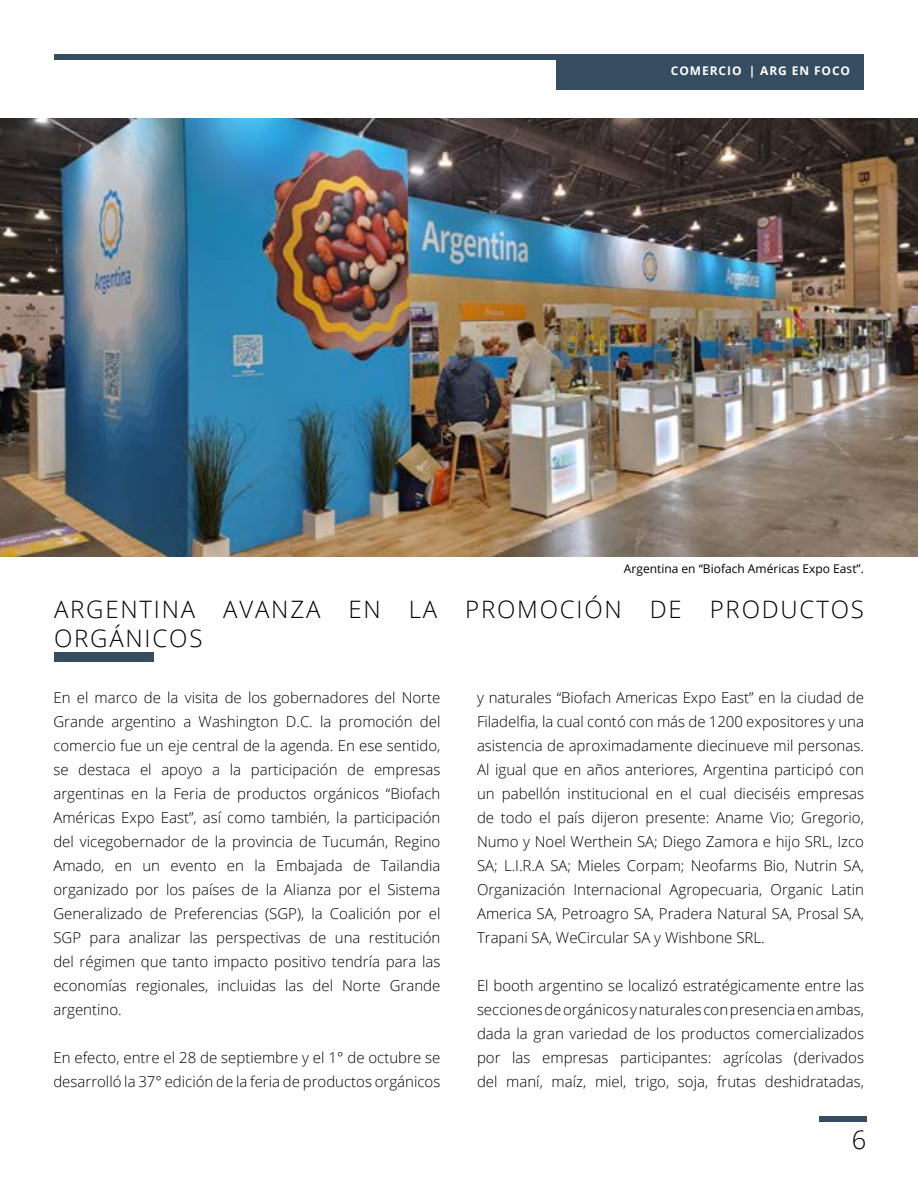
<style>
.page{position:relative;width:918px;height:1188px;background:#fff}
.page>*{position:absolute;margin:0;border:0;box-sizing:border-box;transform-origin:0 0}
.t1{font:300 25.5px "Open Sans";color:#000}
.t2{font:300 24px/28.8px "Open Sans";letter-spacing:.075em;color:#000}
.t3{font:300 15px/24px "Open Sans";color:#000;text-align:justify}
.t4{font:12px "Open Sans";color:#000}
.t5{font:700 12px "Open Sans";letter-spacing:.075em;color:#fff}
</style>
<div class="page">
<div style="left:54px;top:54px;width:810px;height:5px;background:#364d61"></div>
<div style="left:556px;top:54px;width:308px;height:36px;background:#364d61"></div>
<div style="left:819px;top:1116px;width:47px;height:5px;background:#364d61"></div>
<img style="left:0;top:118px;width:918px;height:438px">
<div style="left:54px;top:653px;width:100px;height:9px;background:#364d61"></div>
<p class="t5" style="left:671px;top:62px;width:40px">COMERC</p>
<p class="t5" style="left:727px;top:62px;width:125px">IO | ARG EN FOCO</p>
<p class="t4" style="left:624px;top:561px;width:242px">Argentina en “Biofach Américas Expo East”.</p>
<h2 class="t2" style="left:54px;top:594px;width:811px">ARGENTINA AVANZA EN LA PROMOCIÓN DE PRODUCTOS<br>ORGÁNICOS</h2>
<p class="t3" style="left:53px;top:685px;width:389px">En el marco de la visita de los gobernadores del Norte Grande argentino a Washington D.C. la promoción del comercio fue un eje central de la agenda. En ese sentido, se destaca el apoyo a la participación de empresas argentinas en la Feria de productos orgánicos “Biofach Américas Expo East”, así como también, la participación del vicegobernador de la provincia de Tucumán, Regino Amado, en un evento en la Embajada de Tailandia organizado por los países de la Alianza por el Sistema Generalizado de Preferencias (SGP), la Coalición por el SGP para analizar las perspectivas de una restitución del régimen que tanto impacto positivo tendría para las economías regionales, incluidas las del Norte Grande argentino.</p>
<p class="t3" style="left:53px;top:1045px;width:389px">En efecto, entre el 28 de septiembre y el 1° de octubre se desarrolló la 37° edición de la feria de productos orgánicos</p>
<p class="t3" style="left:477px;top:685px;width:389px">y naturales “Biofach Americas Expo East” en la ciudad de Filadelfia, la cual contó con más de 1200 expositores y una asistencia de aproximadamente diecinueve mil personas.<br>Al igual que en años anteriores, Argentina participó con un pabellón institucional en el cual dieciséis empresas de todo el país dijeron presente: Aname Vio; Gregorio, Numo y Noel Werthein SA; Diego Zamora e hijo SRL, Izco SA; L.I.R.A SA; Mieles Corpam; Neofarms Bio, Nutrin SA, Organización Internacional Agropecuaria, Organic Latin America SA, Petroagro SA, Pradera Natural SA, Prosal SA, Trapani SA, WeCircular SA y Wishbone SRL.</p>
<p class="t3" style="left:477px;top:973px;width:389px">El booth argentino se localizó estratégicamente entre las secciones de orgánicos y naturales con presencia en ambas, dada la gran variedad de los productos comercializados por las empresas participantes: agrícolas (derivados del maní, maíz, miel, trigo, soja, frutas deshidratadas,</p>
<h1 class="t1" style="left:852px;top:1122px;width:16px">6</h1>
</div>
